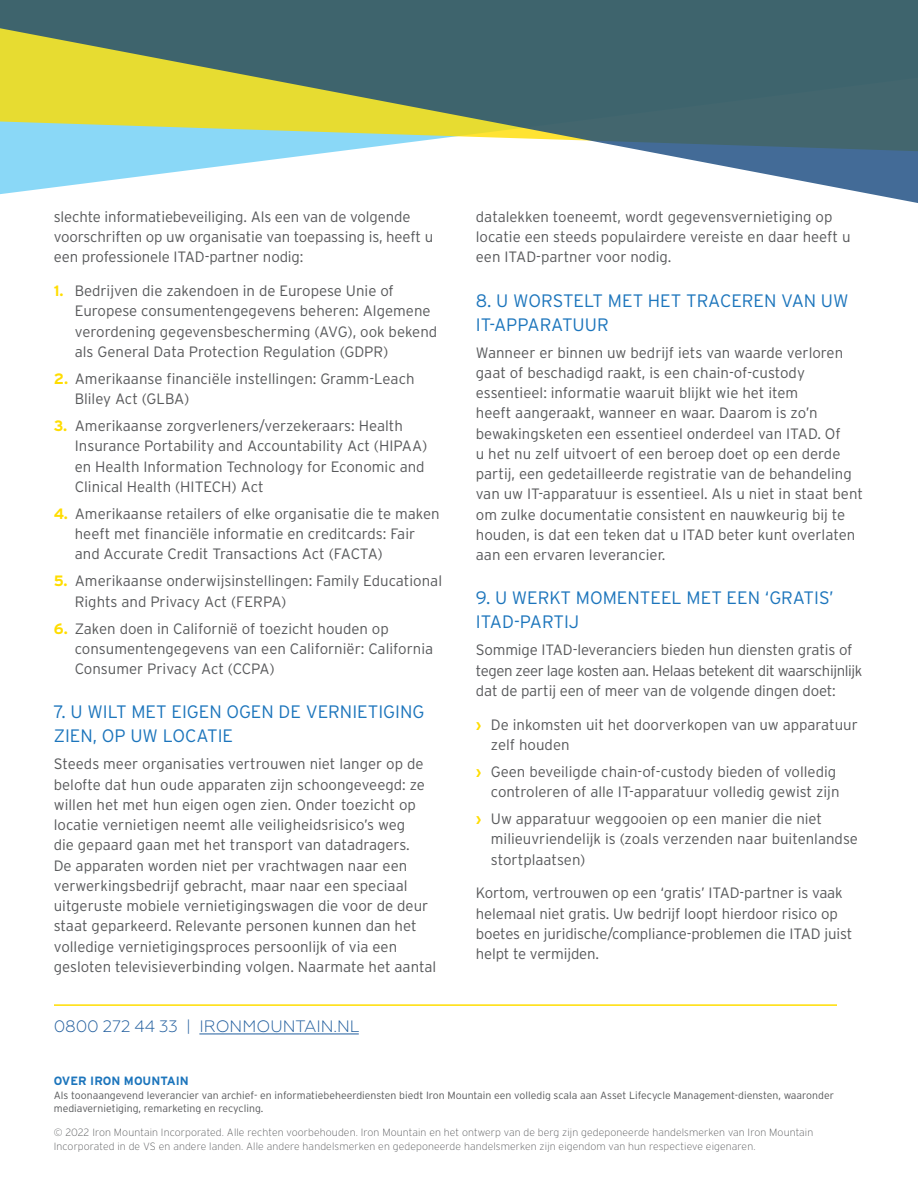
<style>
.page{position:relative;width:918px;height:1188px;background:#fff}
.page>*{position:absolute;margin:0;border:0;box-sizing:border-box;transform-origin:0 0}
.t1{font:300 18px/24px "Interstate";color:#1c75bc}
.t2{font:300 16.5px "Geometria";color:#215e9e}
.t3{font:300 15px/20.2px "Interstate";color:#58595b}
.t4{font:300 15px/20.2px "Interstate";letter-spacing:-.02em;color:#58595b}
.t5{font:700 12px "Interstate";color:#1c75bc}
.t6{font:200 10.5px/13.5px "Interstate";letter-spacing:.01em;color:#58595b}
.t7{font:300 10.5px/13.5px "Interstate";color:#58595b}
.s1{font-weight:700;color:#fd0}
</style>
<div class="page">
<svg style="left:0;top:0;width:918px;height:203px;fill:#43666d"></svg>
<hr style="left:54px;top:1004px;width:783px;height:2px;background:#fd0">
<hr style="left:199px;top:1034px;width:160px;height:1px;background:#215e9e">
<p class="t3" style="left:54px;top:206px;width:381px">slechte informatiebeveiliging. Als een van de volgende voorschriften op uw organisatie van toepassing is, heeft u een professionele ITAD-partner nodig:</p>
<p class="t3" style="left:75px;top:281px;width:364px;text-indent:-21px"><span class="s1">1.</span> Bedrijven die zakendoen in de Europese Unie of Europese consumentengegevens beheren: Algemene verordening gegevensbescherming (AVG), ook bekend als General Data Protection Regulation (GDPR)</p>
<p class="t3" style="left:75px;top:368px;width:341px;text-indent:-21px"><span class="s1">2.</span> Amerikaanse financiële instellingen: Gramm-Leach<br>Bliley Act (GLBA)</p>
<p class="t3" style="left:75px;top:416px;width:354px;text-indent:-21px"><span class="s1">3.</span> Amerikaanse zorgverleners/verzekeraars: Health Insurance Portability and Accountability Act (HIPAA) en Health Information Technology for Economic and Clinical Health (HITECH) Act</p>
<p class="t3" style="left:75px;top:503px;width:366px;text-indent:-21px"><span class="s1">4.</span> Amerikaanse retailers of elke organisatie die te maken heeft met financiële informatie en creditcards: Fair and Accurate Credit Transactions Act (FACTA)</p>
<p class="t3" style="left:75px;top:571px;width:369px;text-indent:-21px"><span class="s1">5.</span> Amerikaanse onderwijsinstellingen: Family Educational<br>Rights and Privacy Act (FERPA)</p>
<p class="t3" style="left:75px;top:618px;width:360px;text-indent:-21px"><span class="s1">6.</span> Zaken doen in Californië of toezicht houden op consumentengegevens van een Californiër: California<br>Consumer Privacy Act (CCPA)</p>
<p class="t1" style="left:54px;top:700px;width:372px">7. U WILT MET EIGEN OGEN DE VERNIETIGING<br>ZIEN, OP UW LOCATIE</p>
<p class="t3" style="left:54px;top:754px;width:384px">Steeds meer organisaties vertrouwen niet langer op de belofte dat hun oude apparaten zijn schoongeveegd: ze willen het met hun eigen ogen zien. Onder toezicht op locatie vernietigen neemt alle veiligheidsrisico’s weg<br>die gepaard gaan met het transport van datadragers.<br>De apparaten worden niet per vrachtwagen naar een verwerkingsbedrijf gebracht, maar naar een speciaal uitgeruste mobiele vernietigingswagen die voor de deur staat geparkeerd. Relevante personen kunnen dan het volledige vernietigingsproces persoonlijk of via een gesloten televisieverbinding volgen. Naarmate het aantal</p>
<p class="t2" style="left:54px;top:1017px;width:307px">0800 272 44 33 | IRONMOUNTAIN.NL</p>
<p class="t3" style="left:476px;top:206px;width:376px">datalekken toeneemt, wordt gegevensvernietiging op locatie een steeds populairdere vereiste en daar heeft u een ITAD-partner voor nodig.</p>
<p class="t1" style="left:476px;top:288px;width:374px">8. U WORSTELT MET HET TRACEREN VAN UW<br>IT-APPARATUUR</p>
<p class="t3" style="left:476px;top:342px;width:389px">Wanneer er binnen uw bedrijf iets van waarde verloren gaat of beschadigd raakt, is een chain-of-custody essentieel: informatie waaruit blijkt wie het item<br>heeft aangeraakt, wanneer en waar. Daarom is zo’n bewakingsketen een essentieel onderdeel van ITAD. Of<br>u het nu zelf uitvoert of een beroep doet op een derde partij, een gedetailleerde registratie van de behandeling van uw IT-apparatuur is essentieel. Als u niet in staat bent om zulke documentatie consistent en nauwkeurig bij te houden, is dat een teken dat u ITAD beter kunt overlaten aan een ervaren leverancier.</p>
<p class="t1" style="left:476px;top:586px;width:359px">9. U WERKT MOMENTEEL MET EEN ‘GRATIS’<br>ITAD-PARTIJ</p>
<p class="t4" style="left:476px;top:640px;width:388px">Sommige ITAD-leveranciers bieden hun diensten gratis of tegen zeer lage kosten aan. Helaas betekent dit waarschijnlijk dat de partij een of meer van de volgende dingen doet:</p>
<p class="t3" style="left:491px;top:714px;width:369px;text-indent:-15px"><span class="s1">›</span> De inkomsten uit het doorverkopen van uw apparatuur zelf houden</p>
<p class="t3" style="left:476px;top:761px;width:365px;text-align:right"><span class="s1">›</span> Geen beveiligde chain-of-custody bieden of volledig controleren of alle IT-apparatuur volledig gewist zijn</p>
<p class="t3" style="left:491px;top:809px;width:369px;text-indent:-15px"><span class="s1">›</span> Uw apparatuur weggooien op een manier die niet milieuvriendelijk is (zoals verzenden naar buitenlandse stortplaatsen)</p>
<p class="t3" style="left:476px;top:883px;width:378px">Kortom, vertrouwen op een ‘gratis’ ITAD-partner is vaak helemaal niet gratis. Uw bedrijf loopt hierdoor risico op boetes en juridische/compliance-problemen die ITAD juist helpt te vermijden.</p>
<p class="t5" style="left:54px;top:1074px;width:137px">OVER IRON MOUNTAIN</p>
<p class="t7" style="left:54px;top:1088px;width:782px">Als toonaangevend leverancier van archief- en informatiebeheerdiensten biedt Iron Mountain een volledig scala aan Asset Lifecycle Management-diensten, waaronder mediavernietiging, remarketing en recycling.</p>
<p class="t6" style="left:54px;top:1126px;width:761px">© 2022 Iron Mountain Incorporated. Alle rechten voorbehouden. Iron Mountain en het ontwerp van de berg zijn gedeponeerde handelsmerken van Iron Mountain<br>Incorporated in de VS en andere landen. Alle andere handelsmerken en gedeponeerde handelsmerken zijn eigendom van hun respectieve eigenaren.</p>
</div>
